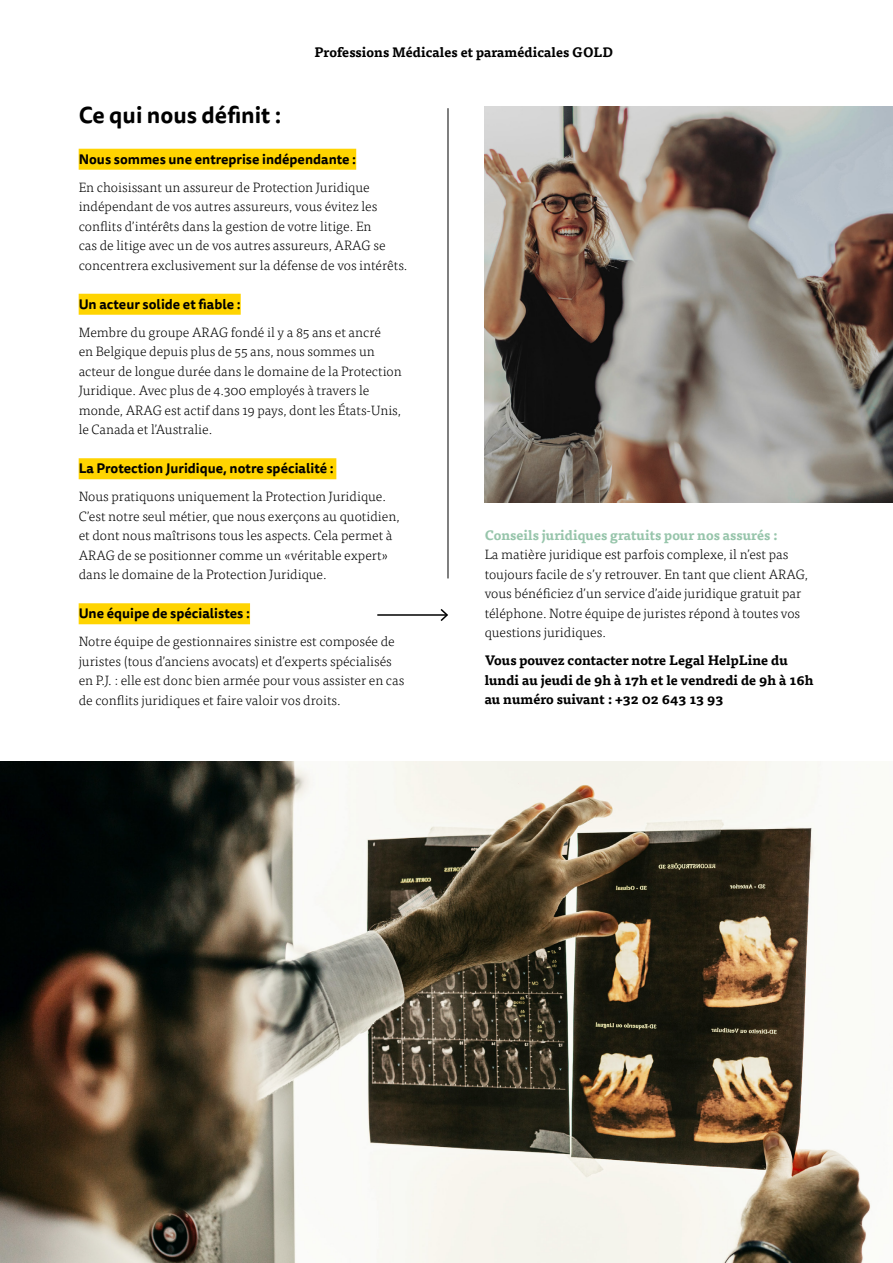
<style>
.page{position:relative;width:893px;height:1263px;background:#fff}
.page>*{position:absolute;margin:0;border:0;box-sizing:border-box;transform-origin:0 0}
.t1{font:700 22.5px "Tisa Sans Pro";color:#000}
.t2{font:300 13.5px/19.5px "Tisa Pro";color:#000}
.t3{font:700 13.5px/19.5px "Tisa Pro";color:#000}
.t4{font:700 13.5px "Tisa Sans Pro";color:#000}
.t5{font:700 13.5px "Tisa Pro";color:#97c5ab}
</style>
<div class="page">
<div style="left:79px;top:149px;width:277px;height:21px;background:#ffd400"></div>
<div style="left:79px;top:294px;width:162px;height:21px;background:#ffd400"></div>
<div style="left:79px;top:458px;width:257px;height:21px;background:#ffd400"></div>
<div style="left:79px;top:603px;width:171px;height:21px;background:#ffd400"></div>
<hr style="left:448px;top:108px;width:1px;height:470px;background:#000">
<img style="left:484px;top:106px;width:409px;height:396px">
<img style="left:0;top:761px;width:871px;height:502px">
<hr style="left:377px;top:614px;width:70px;height:2px;background:#000">
<svg style="left:439px;top:609px;width:9px;height:12px"></svg>
<h1 class="t1" style="left:79px;top:98px;width:204px">Ce qui nous définit :</h1>
<p class="t3" style="left:314px;top:41px;width:300px">Professions Médicales et paramédicales GOLD</p>
<p class="t4" style="left:79px;top:149px;width:279px">Nous sommes une entreprise indépendante :</p>
<p class="t2" style="left:79px;top:177px;width:330px">En choisissant un assureur de Protection Juridique indépendant de vos autres assureurs, vous évitez les conflits d’intérêts dans la gestion de votre litige. En<br>cas de litige avec un de vos autres assureurs, ARAG se concentrera exclusivement sur la défense de vos intérêts.</p>
<p class="t4" style="left:79px;top:294px;width:164px">Un acteur solide et fiable :</p>
<p class="t2" style="left:79px;top:322px;width:325px">Membre du groupe ARAG fondé il y a 85 ans et ancré<br>en Belgique depuis plus de 55 ans, nous sommes un acteur de longue durée dans le domaine de la Protection Juridique. Avec plus de 4.300 employés à travers le monde, ARAG est actif dans 19 pays, dont les États-Unis, le Canada et l’Australie.</p>
<p class="t4" style="left:79px;top:458px;width:257px">La Protection Juridique, notre spécialité :</p>
<p class="t2" style="left:79px;top:486px;width:322px">Nous pratiquons uniquement la Protection Juridique.<br>C’est notre seul métier, que nous exerçons au quotidien, et dont nous maîtrisons tous les aspects. Cela permet à ARAG de se positionner comme un «véritable expert» dans le domaine de la Protection Juridique.</p>
<p class="t4" style="left:79px;top:603px;width:173px">Une équipe de spécialistes :</p>
<p class="t2" style="left:79px;top:631px;width:327px">Notre équipe de gestionnaires sinistre est composée de juristes (tous d’anciens avocats) et d’experts spécialisés en P.J. : elle est donc bien armée pour vous assister en cas de conflits juridiques et faire valoir vos droits.</p>
<p class="t5" style="left:485px;top:524px;width:295px">Conseils juridiques gratuits pour nos assurés :</p>
<p class="t2" style="left:485px;top:544px;width:325px">La matière juridique est parfois complexe, il n’est pas toujours facile de s’y retrouver. En tant que client ARAG, vous bénéficiez d’un service d’aide juridique gratuit par téléphone. Notre équipe de juristes répond à toutes vos questions juridiques.</p>
<p class="t3" style="left:485px;top:650px;width:330px">Vous pouvez contacter notre Legal HelpLine du lundi au jeudi de 9h à 17h et le vendredi de 9h à 16h au numéro suivant : +32 02 643 13 93</p>
</div>
